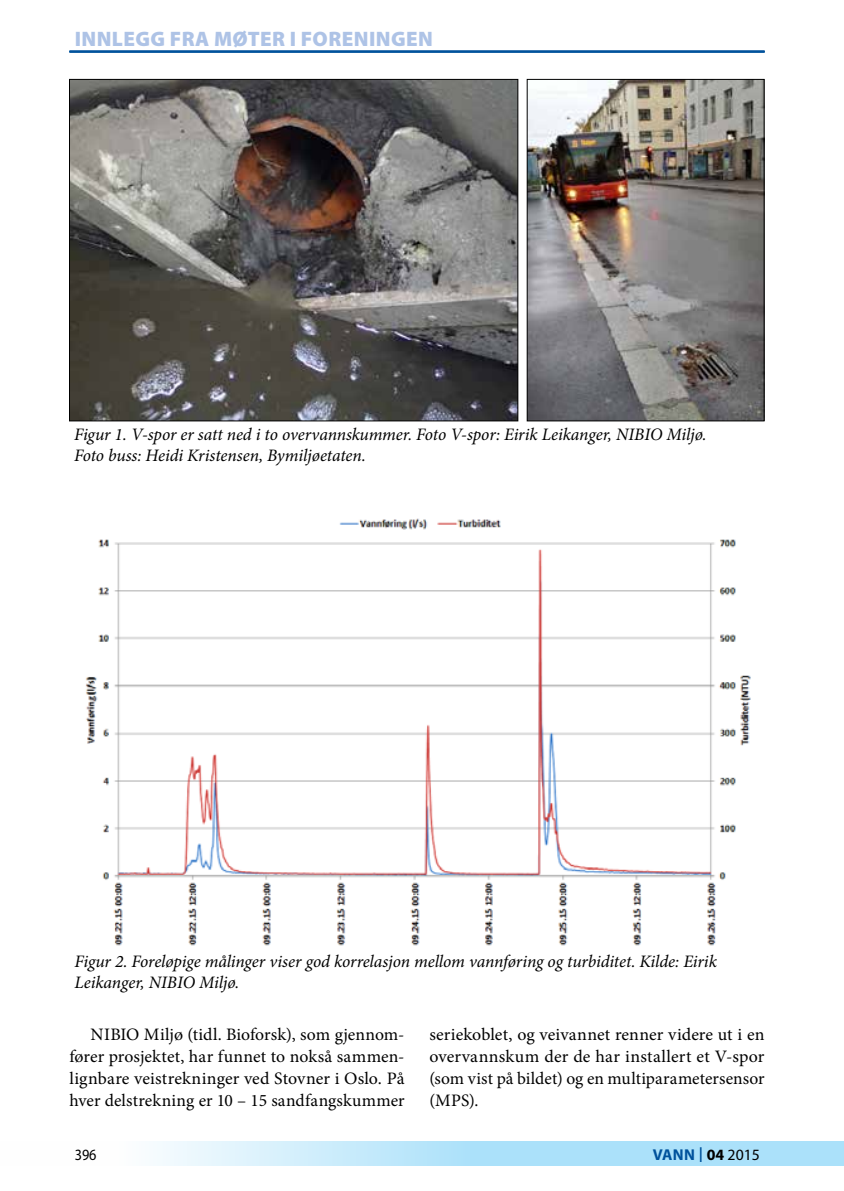
<style>
.page{position:relative;width:844px;height:1191px;background:#fff}
.page>*{position:absolute;margin:0;border:0;box-sizing:border-box;transform-origin:0 0}
.t1{font:900 21px "Myriad Pro";letter-spacing:.02em;color:#aec3e6}
.t2{font:17.5px/21.9px "Minion Pro";letter-spacing:.005em;color:#000;text-align:justify}
.t3{font:italic 17.5px/21px "Minion Pro";letter-spacing:-.005em;color:#000}
.t4{font:700 15.75px "Myriad Pro";letter-spacing:.01em;color:#00529c}
.t5{font:15.75px "Myriad Pro";color:#000;scale:.9 1}
.s1{font-weight:400;font-size:21.88px}
.s2{color:#000}
.s3{font-weight:400;color:#000}
</style>
<div class="page">
<svg style="left:157px;top:1141px;width:686px;height:25px;background:#bbe6fa"></svg>
<hr style="left:69px;top:51px;width:695px;height:1px;background:#00529c">
<img style="left:71px;top:81px;width:445px;height:338px">
<div style="left:69px;top:79px;width:449px;height:342px;border:1px solid #000"></div>
<img style="left:528px;top:81px;width:234px;height:338px">
<div style="left:526px;top:79px;width:238px;height:342px;border:1px solid #000"></div>
<img style="left:86px;top:518px;width:665px;height:428px">
<p class="t1" style="left:75px;top:24px;width:360px">INNLEGG FRA MØTER I FORENINGEN</p>
<p class="t3" style="left:74px;top:423px;width:634px">Figur 1. V-spor er satt ned i to overvannskummer. Foto V-spor: Eirik Leikanger, NIBIO Miljø.<br>Foto buss: Heidi Kristensen, Bymiljøetaten.</p>
<p class="t3" style="left:74px;top:951px;width:643px">Figur 2. Foreløpige målinger viser god korrelasjon mellom vannføring og turbiditet. Kilde: Eirik<br>Leikanger, NIBIO Miljø.</p>
<p class="t2" style="left:69px;top:1023px;width:336px;text-indent:21px">NIBIO Miljø (tidl. Bioforsk), som gjennom&shy;fører prosjektet, har funnet to nokså sammen&shy;lignbare veistrekninger ved Stovner i Oslo. På hver delstrekning er 10 – 15 sandfangskummer</p>
<p class="t2" style="left:429px;top:1023px;width:336px">seriekoblet, og veivannet renner videre ut i en overvannskum der de har installert et V-spor (som vist på bildet) og en multiparametersensor (MPS).</p>
<p class="t5" style="left:75px;top:1145px;width:26px">396</p>
<p class="t4" style="left:652px;top:1144px;width:109px">VANN <span class="s1">I</span> <span class="s2">04</span> <span class="s3">2015</span></p>
</div>
